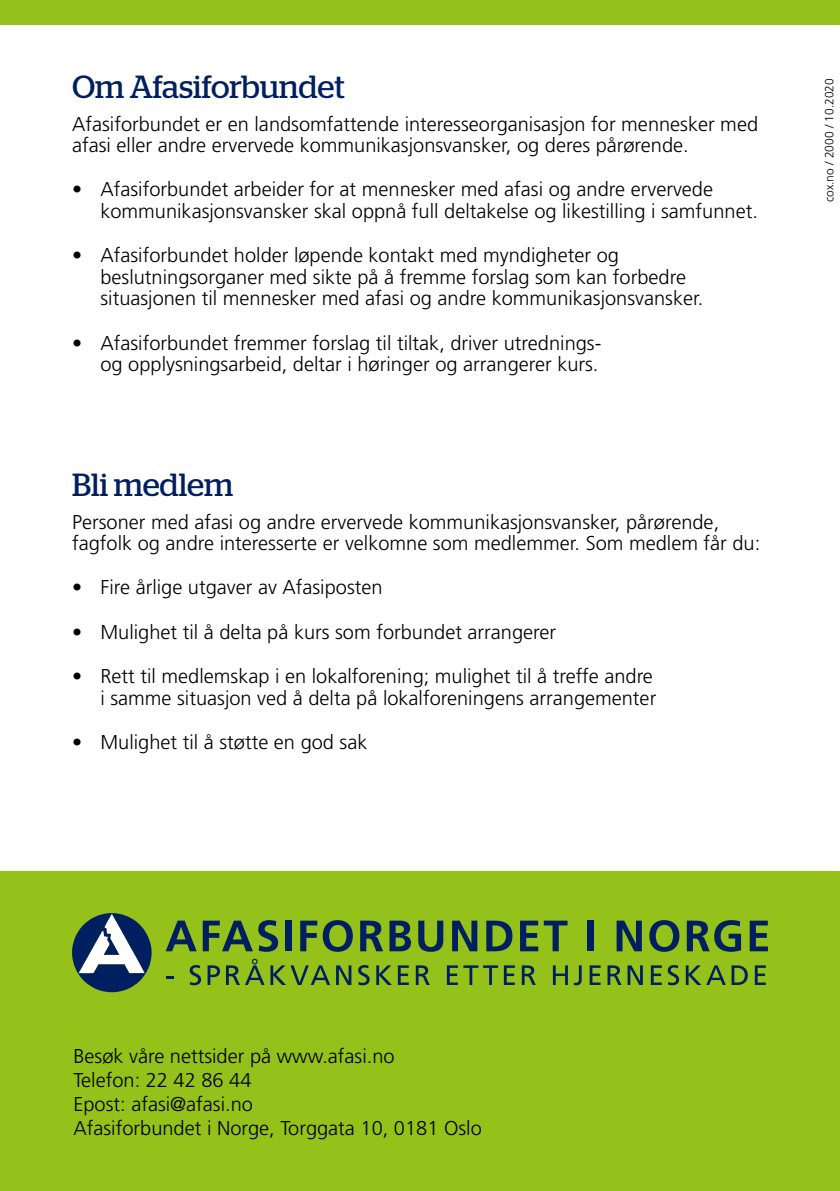
<style>
.page{position:relative;width:840px;height:1191px;background:#fff}
.page>*{position:absolute;margin:0;border:0;box-sizing:border-box;transform-origin:0 0}
.t1{font:32px "Stag";color:#001f60}
.t2{font:300 20px/21.6px "Frutiger";color:#000}
.t3{font:300 12px "Frutiger";color:#000}
</style>
<div class="page">
<div style="left:0;top:872px;width:839px;height:319px;background:#94c11a"></div>
<div style="left:0;top:0;width:839px;height:24px;background:#94c11a"></div>
<svg style="left:72px;top:913px;width:79px;height:79px"></svg>
<svg style="left:166px;top:920px;width:30px;height:31px"></svg>
<svg style="left:203px;top:920px;width:75px;height:31px"></svg>
<div style="left:285px;top:920px;width:6px;height:31px;background:#001f60"></div>
<svg style="left:300px;top:920px;width:52px;height:31px"></svg>
<svg style="left:360px;top:920px;width:23px;height:31px"></svg>
<svg style="left:389px;top:920px;width:22px;height:31px"></svg>
<svg style="left:418px;top:920px;width:25px;height:31px"></svg>
<svg style="left:452px;top:920px;width:25px;height:31px"></svg>
<svg style="left:486px;top:920px;width:26px;height:31px"></svg>
<svg style="left:520px;top:920px;width:47px;height:31px"></svg>
<div style="left:587px;top:920px;width:6px;height:31px;background:#001f60"></div>
<svg style="left:616px;top:920px;width:25px;height:31px"></svg>
<svg style="left:649px;top:920px;width:30px;height:31px"></svg>
<svg style="left:686px;top:920px;width:54px;height:31px"></svg>
<svg style="left:749px;top:920px;width:18px;height:31px"></svg>
<svg style="left:166px;top:976px;width:7px;height:2px"></svg>
<svg style="left:189px;top:965px;width:12px;height:20px"></svg>
<svg style="left:207px;top:965px;width:13px;height:20px"></svg>
<svg style="left:226px;top:958px;width:38px;height:27px"></svg>
<svg style="left:270px;top:965px;width:60px;height:20px"></svg>
<svg style="left:336px;top:965px;width:15px;height:20px"></svg>
<svg style="left:358px;top:965px;width:11px;height:20px"></svg>
<svg style="left:376px;top:965px;width:32px;height:20px"></svg>
<svg style="left:415px;top:965px;width:14px;height:20px"></svg>
<svg style="left:446px;top:965px;width:11px;height:20px"></svg>
<svg style="left:463px;top:965px;width:51px;height:20px"></svg>
<svg style="left:521px;top:965px;width:14px;height:20px"></svg>
<svg style="left:552px;top:965px;width:15px;height:20px"></svg>
<svg style="left:573px;top:965px;width:8px;height:20px"></svg>
<svg style="left:589px;top:965px;width:11px;height:20px"></svg>
<svg style="left:607px;top:965px;width:14px;height:20px"></svg>
<svg style="left:627px;top:965px;width:15px;height:20px"></svg>
<svg style="left:650px;top:965px;width:11px;height:20px"></svg>
<svg style="left:667px;top:965px;width:11px;height:20px"></svg>
<svg style="left:685px;top:965px;width:40px;height:20px"></svg>
<svg style="left:731px;top:965px;width:16px;height:20px"></svg>
<svg style="left:754px;top:965px;width:11px;height:20px"></svg>
<h1 class="t1" style="left:72px;top:68px;width:274px">Om Afasiforbundet</h1>
<p class="t2" style="left:72px;top:113px;width:687px">Afasiforbundet er en landsomfattende interesseorganisasjon for mennesker med afasi eller andre ervervede kommunikasjonsvansker, og deres pårørende.</p>
<p class="t2" style="left:100px;top:179px;width:658px;text-indent:-28px">• Afasiforbundet arbeider for at mennesker med afasi og andre ervervede kommunikasjonsvansker skal oppnå full deltakelse og likestilling i samfunnet.</p>
<p class="t2" style="left:100px;top:245px;width:604px;text-indent:-28px">• Afasiforbundet holder løpende kontakt med myndigheter og beslutningsorganer med sikte på å fremme forslag som kan forbedre situasjonen til mennesker med afasi og andre kommunikasjonsvansker.</p>
<p class="t2" style="left:72px;top:332px;width:530px;text-align:right">• Afasiforbundet fremmer forslag til tiltak, driver utrednings&shy;og opplysningsarbeid, deltar i høringer og arrangerer kurs.</p>
<h1 class="t1" style="left:72px;top:466px;width:162px">Bli medlem</h1>
<p class="t2" style="left:72px;top:511px;width:689px">Personer med afasi og andre ervervede kommunikasjonsvansker, pårørende, fagfolk og andre interesserte er velkomne som medlemmer. Som medlem får du:</p>
<p class="t2" style="left:72px;top:577px;width:312px">• Fire årlige utgaver av Afasiposten</p>
<p class="t2" style="left:72px;top:621px;width:485px">• Mulighet til å delta på kurs som forbundet arrangerer</p>
<p class="t2" style="left:72px;top:665px;width:585px;text-align:right">• Rett til medlemskap i en lokalforening; mulighet til å treffe andre i -samme -situasjon ved å delta på lokalforeningens arrangementer</p>
<p class="t2" style="left:72px;top:731px;width:297px">• Mulighet til å støtte en god sak</p>
<p class="t3" style="left:822px;top:202px;width:126px;rotate:-90deg">cox.no / 2000 / 10.2020</p>
<p class="t2" style="left:73px;top:1044px;width:409px;line-height:24px">Besøk våre nettsider på www.afasi.no<br>Telefon: 22 42 86 44<br>Epost: afasi@afasi.no<br>Afasiforbundet i Norge, Torggata 10, 0181 Oslo</p>
</div>
